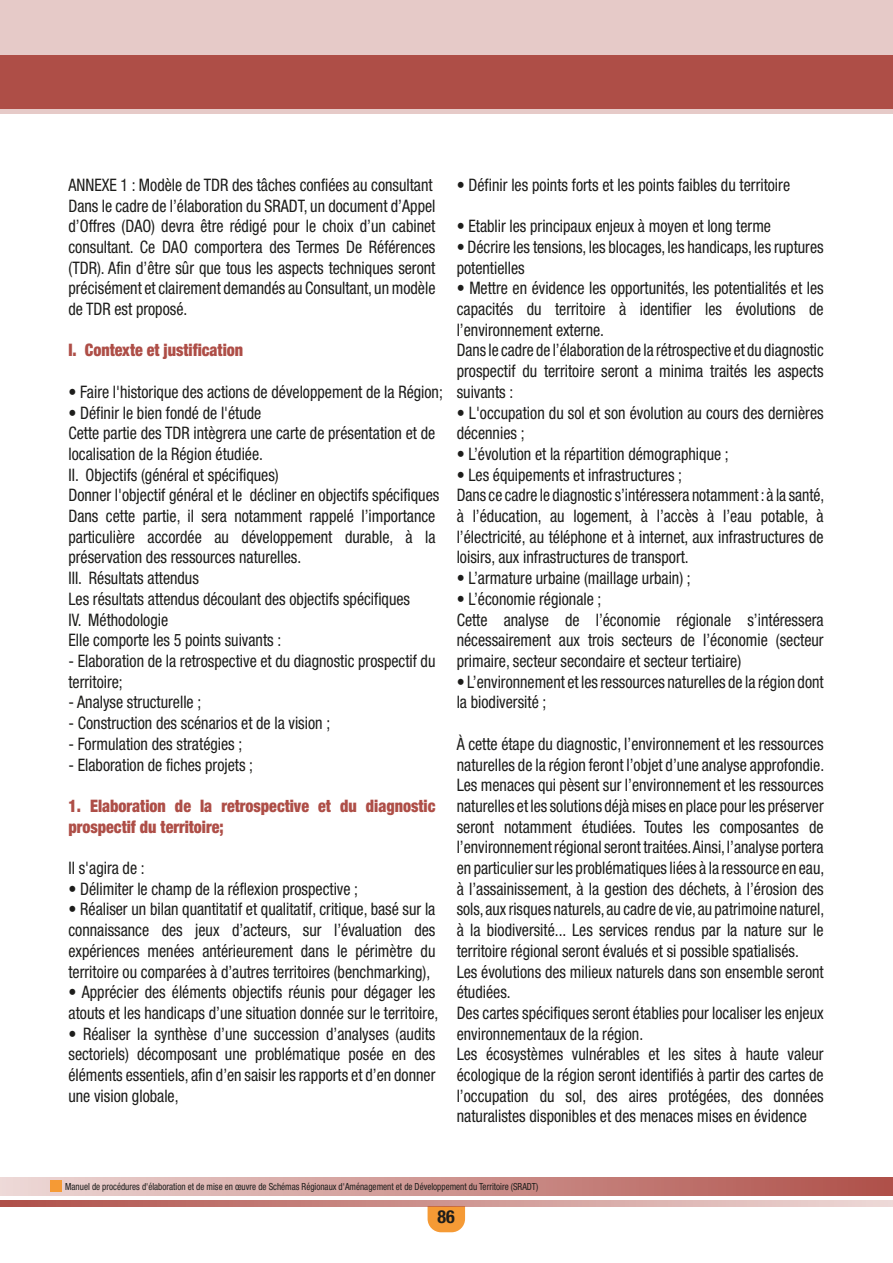
<style>
.page{position:relative;width:893px;height:1263px;background:#fff}
.page>*{position:absolute;margin:0;border:0;box-sizing:border-box;transform-origin:0 0}
.t1{font:700 condensed 18px "Helvetica Neue LT Pro";color:#1d1d1b}
.t2{font:condensed 17.25px/20.7px "Helvetica Neue";color:#1d1d1b;scale:.93 1}
.t3{font:900 condensed 17.25px/20.7px "Helvetica Neue";color:#ae4e47;scale:.93 1}
.t4{font:condensed 9.75px "Helvetica Neue";color:#1d1d1b;scale:.93 1}
</style>
<div class="page">
<div style="left:0;top:1177px;width:893px;height:19px;background:linear-gradient(to right,#eed8d5,#ae504a)"></div>
<svg style="left:428px;top:1207px;width:37px;height:25px"></svg>
<hr style="left:428px;top:1206px;width:37px;height:1px;background:#c86c41">
<svg style="left:0;top:1200px;width:893px;height:6px;background:#cd9490"></svg>
<div style="left:51px;top:1180px;width:11px;height:11px;background:#f59a35"></div>
<div style="left:0;top:0;width:893px;height:113px;background:#e6cac8"></div>
<div style="left:0;top:55px;width:893px;height:54px;background:#ae4e47"></div>
<p class="t2" style="left:68px;top:174px;width:396px">ANNEXE 1 : Modèle de TDR des tâches confiées au consultant Dans le cadre de l’élaboration du SRADT, un document d’Appel d’Offres (DAO) devra être rédigé pour le choix d’un cabinet consultant. Ce DAO comportera des Termes De Références (TDR). Afin d’être sûr que tous les aspects techniques seront précisément et clairement demandés au Consultant, un modèle de TDR est proposé.</p>
<p class="t3" style="left:68px;top:340px;width:189px">I. Contexte et justification</p>
<p class="t2" style="left:68px;top:381px;width:404px">• Faire l'historique des actions de développement de la Région;</p>
<p class="t2" style="left:68px;top:402px;width:400px">• Définir le bien fondé de l'étude<br>Cette partie des TDR intègrera une carte de présentation et de localisation de la Région étudiée.<br>II. Objectifs (général et spécifiques)<br>Donner l'objectif général et le décliner en objectifs spécifiques Dans cette partie, il sera notamment rappelé l’importance particulière accordée au développement durable, à la préservation des ressources naturelles.<br>III. Résultats attendus<br>Les résultats attendus découlant des objectifs spécifiques<br>IV. Méthodologie<br>Elle comporte les 5 points suivants :</p>
<p class="t2" style="left:68px;top:650px;width:396px">- Elaboration de la retrospective et du diagnostic prospectif du territoire;</p>
<p class="t2" style="left:68px;top:692px;width:144px">- Analyse structurelle ;</p>
<p class="t2" style="left:68px;top:712px;width:283px">- Construction des scénarios et de la vision ;</p>
<p class="t2" style="left:68px;top:733px;width:188px">- Formulation des stratégies ;</p>
<p class="t2" style="left:68px;top:754px;width:200px">- Elaboration de fiches projets ;</p>
<p class="t3" style="left:68px;top:795px;width:396px">1. Elaboration de la retrospective et du diagnostic prospectif du territoire;</p>
<p class="t2" style="left:68px;top:857px;width:83px">Il s'agira de :</p>
<p class="t2" style="left:68px;top:878px;width:313px">• Délimiter le champ de la réflexion prospective ;</p>
<p class="t2" style="left:68px;top:899px;width:396px;text-align:justify">• Réaliser un bilan quantitatif et qualitatif, critique, basé sur la connaissance des jeux d’acteurs, sur l’évaluation des expériences menées antérieurement dans le périmètre du territoire ou comparées à d’autres territoires (benchmarking),</p>
<p class="t2" style="left:68px;top:982px;width:399px">• Apprécier des éléments objectifs réunis pour dégager les atouts et les handicaps d’une situation donnée sur le territoire,</p>
<p class="t2" style="left:68px;top:1023px;width:396px;text-align:justify">• Réaliser la synthèse d’une succession d’analyses (audits sectoriels) décomposant une problématique posée en des éléments essentiels, afin d’en saisir les rapports et d’en donner une vision globale,</p>
<p class="t2" style="left:457px;top:174px;width:360px">• Définir les points forts et les points faibles du territoire</p>
<p class="t2" style="left:457px;top:216px;width:339px">• Etablir les principaux enjeux à moyen et long terme</p>
<p class="t2" style="left:457px;top:236px;width:396px">• Décrire les tensions, les blocages, les handicaps, les ruptures potentielles</p>
<p class="t2" style="left:457px;top:278px;width:396px">• Mettre en évidence les opportunités, les potentialités et les capacités du territoire à identifier les évolutions de l’environnement externe.<br>Dans le cadre de l’élaboration de la rétrospective et du diagnostic prospectif du territoire seront a minima traités les aspects suivants :</p>
<p class="t2" style="left:457px;top:402px;width:396px">• L'occupation du sol et son évolution au cours des dernières décennies ;</p>
<p class="t2" style="left:457px;top:443px;width:294px">• L’évolution et la répartition démographique ;</p>
<p class="t2" style="left:457px;top:464px;width:397px">• Les équipements et infrastructures ;<br>Dans ce cadre le diagnostic s’intéressera notamment : à la santé, à l’éducation, au logement, à l’accès à l’eau potable, à l’électricité, au téléphone et à internet, aux infrastructures de loisirs, aux infrastructures de transport.</p>
<p class="t2" style="left:457px;top:568px;width:253px">• L’armature urbaine (maillage urbain) ;</p>
<p class="t2" style="left:457px;top:588px;width:396px">• L’économie régionale ;<br>Cette analyse de l’économie régionale s’intéressera nécessairement aux trois secteurs de l’économie (secteur primaire, secteur secondaire et secteur tertiaire)</p>
<p class="t2" style="left:457px;top:671px;width:396px">• L’environnement et les ressources naturelles de la région dont la biodiversité ;</p>
<p class="t2" style="left:457px;top:733px;width:397px">À cette étape du diagnostic, l’environnement et les ressources naturelles de la région feront l’objet d’une analyse approfondie.<br>Les menaces qui pèsent sur l’environnement et les ressources naturelles et les solutions déjà mises en place pour les préserver seront notamment étudiées. Toutes les composantes de l’environnement régional seront traitées. Ainsi, l’analyse portera en particulier sur les problématiques liées à la ressource en eau, à l’assainissement, à la gestion des déchets, à l’érosion des sols, aux risques naturels, au cadre de vie, au patrimoine naturel, à la biodiversité... Les services rendus par la nature sur le territoire régional seront évalués et si possible spatialisés.<br>Les évolutions des milieux naturels dans son ensemble seront étudiées.<br>Des cartes spécifiques seront établies pour localiser les enjeux environnementaux de la région.<br>Les écosystèmes vulnérables et les sites à haute valeur écologique de la région seront identifiés à partir des cartes de l’occupation du sol, des aires protégées, des données naturalistes disponibles et des menaces mises en évidence</p>
<p class="t4" style="left:65px;top:1180px;width:510px">Manuel de procédures d'élaboration et de mise en œuvre de Schémas Régionaux d'Aménagement et de Développement du Territoire (SRADT)</p>
<p class="t1" style="left:437px;top:1206px;width:19px">86</p>
</div>
